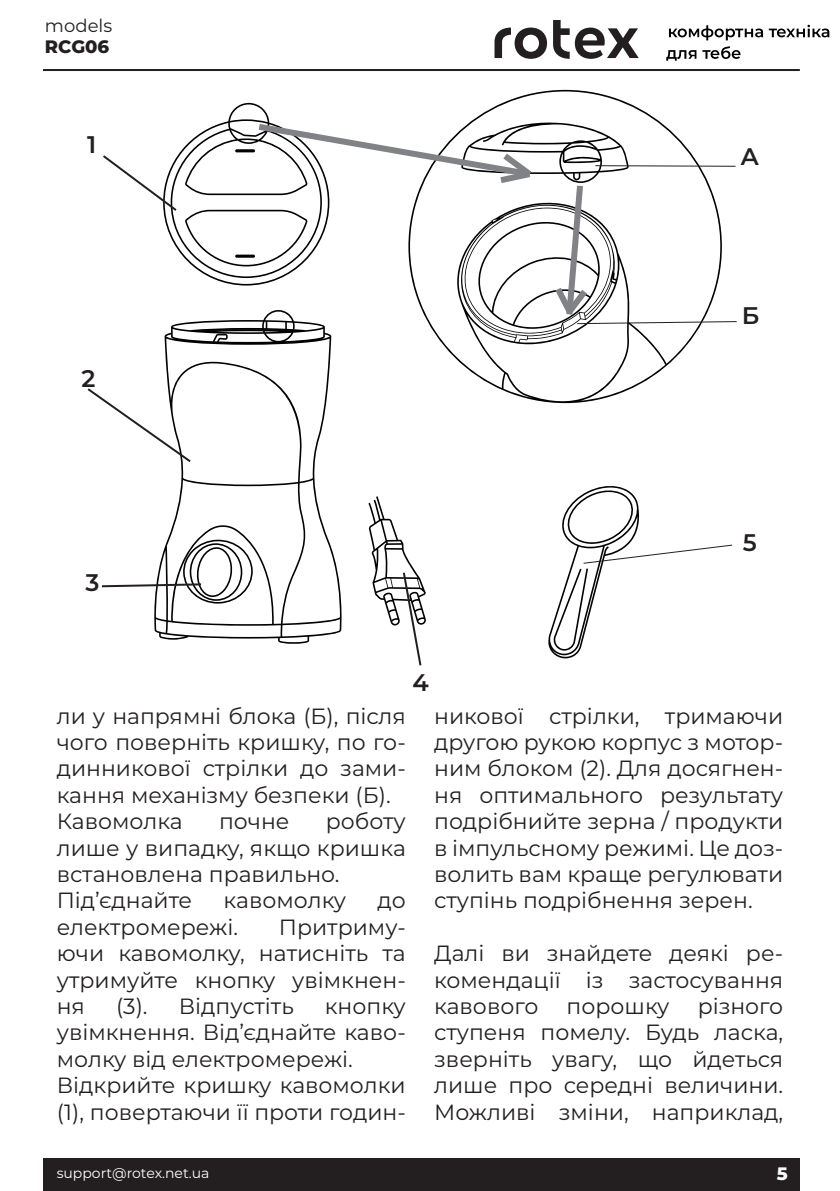
<style>
.page{position:relative;width:840px;height:1191px;background:#fff}
.page>*{position:absolute;margin:0;border:0;box-sizing:border-box;transform-origin:0 0}
.t1{font:600 24px "Montserrat";color:#231f20}
.Стандарт{font:22px/26.4px "Montserrat";color:#231f20;text-align:justify}
.t2{font:18px "Montserrat";color:#231f20}
.t3{font:800 18px "Montserrat";color:#231f20}
.t4{font:800 18px "Montserrat";color:#fff}
.t5{font:14px "Montserrat";color:#fff}
</style>
<div class="page">
<hr style="left:43px;top:69px;width:756px;height:2px;background:#231f20">
<div style="left:43px;top:1158px;width:756px;height:33px;background:#231f20"></div>
<svg style="left:494px;top:20px;width:144px;height:39px"></svg>
<svg style="left:666px;top:25px;width:162px;height:36px"></svg>
<svg style="left:154px;top:329px;width:188px;height:315px"></svg>
<svg style="left:432px;top:90px;width:267px;height:314px"></svg>
<svg style="left:87px;top:386px;width:106px;height:78px"></svg>
<svg style="left:102px;top:539px;width:151px;height:64px"></svg>
<svg style="left:103px;top:103px;width:634px;height:226px"></svg>
<svg style="left:368px;top:496px;width:58px;height:170px"></svg>
<svg style="left:548px;top:486px;width:184px;height:172px"></svg>
<p class="t2" style="left:45px;top:13px;width:69px">models</p>
<p class="t3" style="left:45px;top:34px;width:66px">RCG06</p>
<p class="t1" style="left:87px;top:128px;width:11px">1</p>
<p class="t1" style="left:81px;top:362px;width:15px">2</p>
<p class="t1" style="left:85px;top:566px;width:15px">3</p>
<p class="t1" style="left:412px;top:665px;width:18px">4</p>
<p class="t1" style="left:740px;top:140px;width:19px">A</p>
<p class="t1" style="left:741px;top:299px;width:19px">Б</p>
<p class="t1" style="left:742px;top:525px;width:16px">5</p>
<p class="Стандарт" style="left:57px;top:702px;width:350px">ли у напрямні блока (Б), після чого поверніть кришку, по го&shy;динникової стрілки до зами&shy;кання механізму безпеки (Б).</p>
<p class="Стандарт" style="left:57px;top:807px;width:127px">Кавомолка</p>
<p class="Стандарт" style="left:219px;top:807px;width:72px">почне</p>
<p class="Стандарт" style="left:57px;top:807px;width:350px;text-indent:269px">роботу лише у випадку, якщо кришка встановлена правильно.</p>
<p class="Стандарт" style="left:57px;top:886px;width:137px">Під’єднайте</p>
<p class="Стандарт" style="left:223px;top:886px;width:124px">кавомолку</p>
<p class="Стандарт" style="left:377px;top:886px;width:30px">до</p>
<p class="Стандарт" style="left:57px;top:913px;width:183px">електромережі.</p>
<p class="Стандарт" style="left:57px;top:913px;width:350px;text-indent:222px">Притриму&shy;ючи кавомолку, натисніть та утримуйте кнопку увімкнен&shy;ня</p>
<p class="Стандарт" style="left:116px;top:992px;width:33px">(3).</p>
<p class="Стандарт" style="left:179px;top:992px;width:116px">Відпустіть</p>
<p class="Стандарт" style="left:57px;top:992px;width:350px;text-indent:268px">кнопку увімкнення. Від’єднайте каво&shy;молку від електромережі.</p>
<p class="Стандарт" style="left:57px;top:1071px;width:350px">Відкрийте кришку кавомолки (1), повертаючи її проти годин-</p>
<p class="Стандарт" style="left:434px;top:702px;width:350px">никової стрілки, тримаючи другою рукою корпус з мотор&shy;ним блоком (2). Для досягнен&shy;ня оптимального результату подрібнийте зерна / продукти в імпульсному режимі. Це доз&shy;волить вам краще регулювати ступінь подрібнення зерен.</p>
<p class="Стандарт" style="left:434px;top:939px;width:350px">Далі ви знайдете деякі ре&shy;комендації із застосування кавового</p>
<p class="Стандарт" style="left:434px;top:992px;width:350px;text-indent:263px">різного ступеня помелу. Будь ласка, зверніть увагу, що йдеться лише про середні величини.<br>Можливі зміни, наприклад,</p>
<p class="Стандарт" style="left:566px;top:992px;width:104px">порошку</p>
<p class="t5" style="left:57px;top:1163px;width:154px">support@rotex.net.ua</p>
<p class="t4" style="left:776px;top:1160px;width:12px">5</p>
</div>
